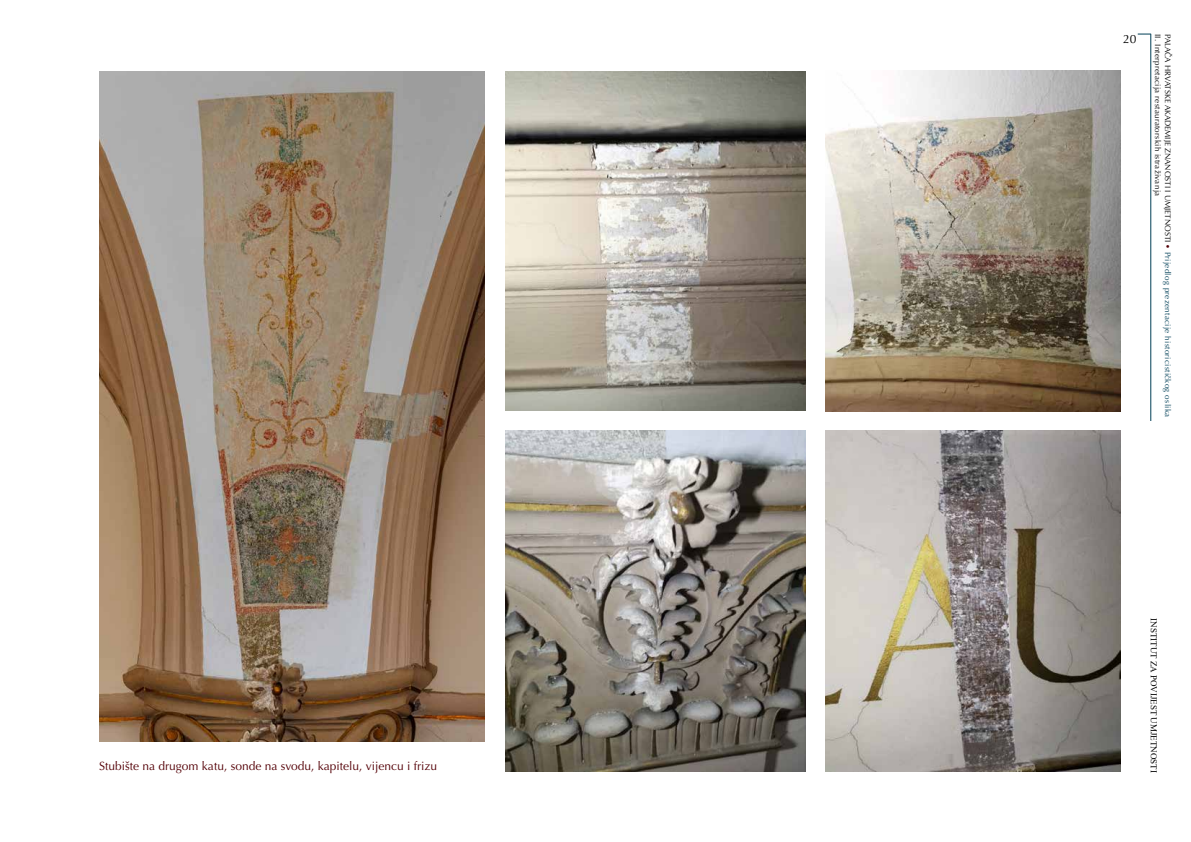
<style>
.page{position:relative;width:1191px;height:842px;background:#fff}
.page>*{position:absolute;margin:0;border:0;box-sizing:border-box;transform-origin:0 0}
.t1{font:12px "Optima LT Pro";color:#540007}
.t2{font:12px "Optima LT Pro";color:#000}
.t3{font:9px "Times New Roman";color:#000}
.t4{font:8px/9.8px "Optima LT Pro";letter-spacing:.04em;color:#000}
.s1{color:#540007}
.s2{color:#003f57}
</style>
<div class="page">
<hr style="left:1150px;top:34px;width:1px;height:387px;background:#003f57">
<svg style="left:1137px;top:34px;width:13px;height:1px"></svg>
<img style="left:505px;top:72px;width:300px;height:338px">
<img style="left:825px;top:431px;width:295px;height:340px">
<img style="left:825px;top:71px;width:295px;height:340px">
<img style="left:505px;top:431px;width:300px;height:340px">
<img style="left:99px;top:72px;width:386px;height:670px">
<h1 class="t1" style="left:99px;top:759px;width:339px">Stubište na drugom katu, sonde na svodu, kapitelu, vijencu i frizu</h1>
<h1 class="t2" style="left:1123px;top:31px;width:15px">20</h1>
<p class="t4" style="left:1172px;top:34px;width:385px;rotate:90deg">PALAČA HRVATSKE AKADEMIJE ZNANOSTI I UMJETNOSTI <span class="s1">•</span> <span class="s2">Prijedlog prezentacije historicističkog oslika<br></span>II. Interpretacija restauratorskih istraživanja</p>
<p class="t3" style="left:1160px;top:618px;width:156px;rotate:90deg">INSTITUT ZA POVIJEST UMJETNOSTI</p>
</div>
